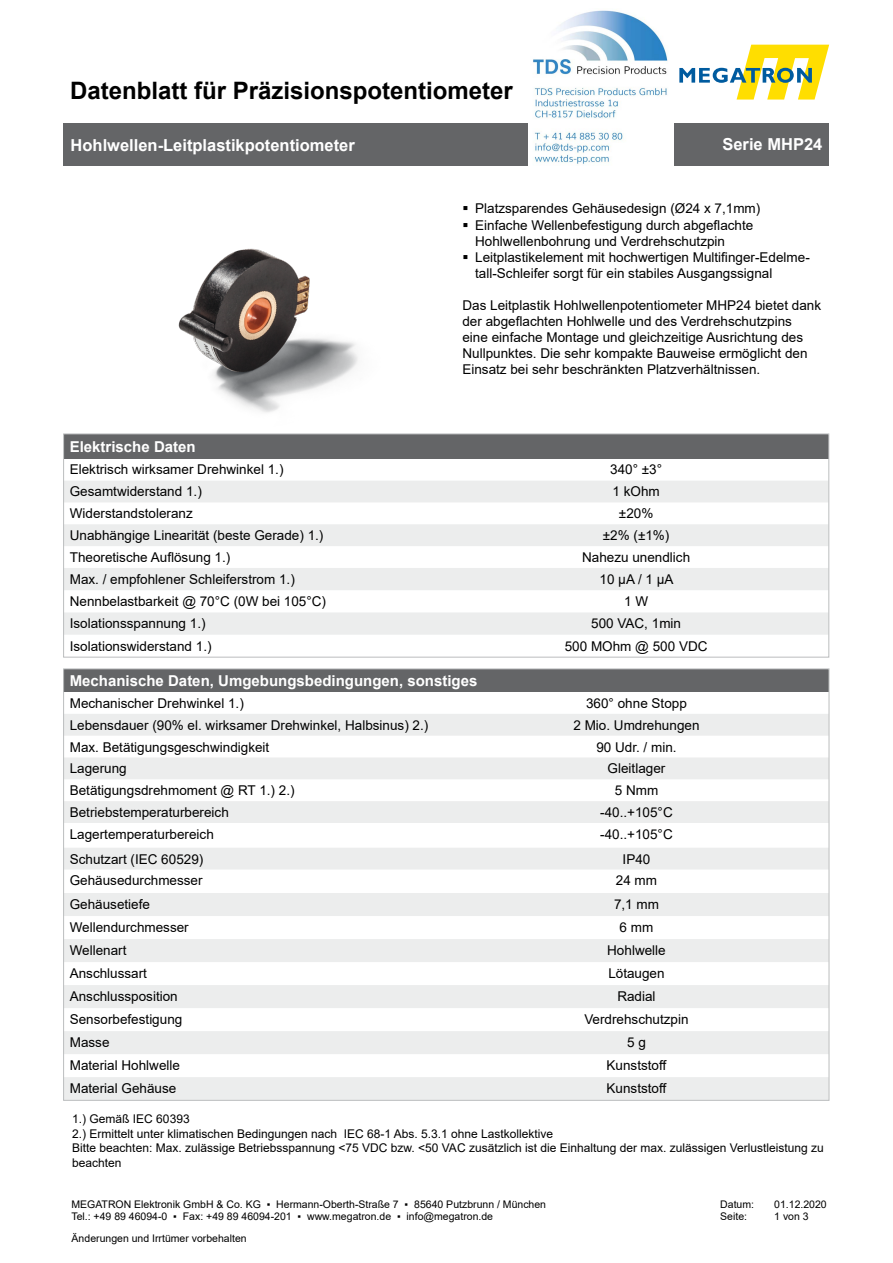
<style>
.page{position:relative;width:893px;height:1263px;background:#fff}
.page>*{position:absolute;margin:0;border:0;box-sizing:border-box;transform-origin:0 0}
.t1{font:700 24px "Arial";color:#000}
.t2{font:700 16.5px "Arial";color:#fff}
.t3{font:700 15px "Arial";color:#fff}
.t4{font:13.5px/16.2px "Arial";color:#000}
.t5{font:12px/14.4px "Arial";color:#000}
.t6{font:10.5px "Arial";color:#000}
</style>
<div class="page">
<svg style="left:679px;top:45px;width:150px;height:55px"></svg>
<div style="left:64px;top:123px;width:765px;height:43px;background:#646567"></div>
<div style="left:64px;top:434px;width:764px;height:24px;background:#646567"></div>
<svg style="left:65px;top:481px;width:762px;height:154px;fill:#eceded"></svg>
<div style="left:64px;top:669px;width:765px;height:23px;background:#646567"></div>
<svg style="left:65px;top:714px;width:762px;height:384px;fill:#eceded"></svg>
<img style="left:72px;top:248px;width:346px;height:187px">
<img style="left:529px;top:10px;width:144px;height:156px">
<h1 class="t1" style="left:70px;top:73px;width:444px">Datenblatt für Präzisionspotentiometer</h1>
<p class="t2" style="left:71px;top:133px;width:286px">Hohlwellen-Leitplastikpotentiometer</p>
<p class="t2" style="left:722px;top:133px;width:101px">Serie MHP24</p>
<p class="t4" style="left:475px;top:200px;width:287px">Platzsparendes Gehäusedesign (Ø24 x 7,1mm)</p>
<p class="t4" style="left:475px;top:217px;width:280px">Einfache Wellenbefestigung durch abgeflachte<br>Hohlwellenbohrung und Verdrehschutzpin</p>
<p class="t4" style="left:475px;top:249px;width:336px">Leitplastikelement mit hochwertigen Multifinger-Edelme&shy;tall-Schleifer sorgt für ein stabiles Ausgangssignal</p>
<p class="t4" style="left:462px;top:297px;width:360px">Das Leitplastik Hohlwellenpotentiometer MHP24 bietet dank der abgeflachten Hohlwelle und des Verdrehschutzpins<br>eine einfache Montage und gleichzeitige Ausrichtung des Nullpunktes. Die sehr kompakte Bauweise ermöglicht den Einsatz bei sehr beschränkten Platzverhältnissen.</p>
<p class="t3" style="left:70px;top:436px;width:127px">Elektrische Daten</p>
<p class="t4" style="left:70px;top:461px;width:215px">Elektrisch wirksamer Drehwinkel 1.)</p>
<p class="t4" style="left:610px;top:461px;width:53px">340° ±3°</p>
<p class="t4" style="left:70px;top:483px;width:134px">Gesamtwiderstand 1.)</p>
<p class="t4" style="left:612px;top:483px;width:49px">1 kOhm</p>
<p class="t4" style="left:70px;top:505px;width:125px">Widerstandstoleranz</p>
<p class="t4" style="left:619px;top:505px;width:36px">±20%</p>
<p class="t4" style="left:70px;top:527px;width:255px">Unabhängige Linearität (beste Gerade) 1.)</p>
<p class="t4" style="left:603px;top:527px;width:68px">±2% (±1%)</p>
<p class="t4" style="left:70px;top:549px;width:162px">Theoretische Auflösung 1.)</p>
<p class="t4" style="left:582px;top:549px;width:110px">Nahezu unendlich</p>
<p class="t4" style="left:70px;top:571px;width:227px">Max. / empfohlener Schleiferstrom 1.)</p>
<p class="t4" style="left:599px;top:571px;width:76px">10 µA / 1 µA</p>
<p class="t4" style="left:70px;top:593px;width:258px">Nennbelastbarkeit @ 70°C (0W bei 105°C)</p>
<p class="t4" style="left:624px;top:593px;width:26px">1 W</p>
<p class="t4" style="left:70px;top:615px;width:137px">Isolationsspannung 1.)</p>
<p class="t4" style="left:591px;top:615px;width:91px">500 VAC, 1min</p>
<p class="t4" style="left:70px;top:638px;width:143px">Isolationswiderstand 1.)</p>
<p class="t4" style="left:565px;top:638px;width:144px">500 MOhm @ 500 VDC</p>
<p class="t3" style="left:70px;top:670px;width:409px">Mechanische Daten, Umgebungsbedingungen, sonstiges</p>
<p class="t4" style="left:70px;top:695px;width:176px">Mechanischer Drehwinkel 1.)</p>
<p class="t4" style="left:586px;top:695px;width:102px">360° ohne Stopp</p>
<p class="t4" style="left:70px;top:717px;width:360px">Lebensdauer (90% el. wirksamer Drehwinkel, Halbsinus) 2.)</p>
<p class="t4" style="left:573px;top:717px;width:128px">2 Mio. Umdrehungen</p>
<p class="t4" style="left:70px;top:738px;width:201px">Max. Betätigungsgeschwindigkeit</p>
<p class="t4" style="left:596px;top:738px;width:82px">90 Udr. / min.</p>
<p class="t4" style="left:70px;top:760px;width:59px">Lagerung</p>
<p class="t4" style="left:608px;top:760px;width:59px">Gleitlager</p>
<p class="t4" style="left:70px;top:782px;width:226px">Betätigungsdrehmoment @ RT 1.) 2.)</p>
<p class="t4" style="left:615px;top:782px;width:45px">5 Nmm</p>
<p class="t4" style="left:70px;top:804px;width:161px">Betriebstemperaturbereich</p>
<p class="t4" style="left:600px;top:804px;width:74px">-40..+105°C</p>
<p class="t4" style="left:70px;top:826px;width:146px">Lagertemperaturbereich</p>
<p class="t4" style="left:600px;top:826px;width:74px">-40..+105°C</p>
<p class="t4" style="left:70px;top:851px;width:135px">Schutzart (IEC 60529)</p>
<p class="t4" style="left:623px;top:851px;width:29px">IP40</p>
<p class="t4" style="left:70px;top:872px;width:134px">Gehäusedurchmesser</p>
<p class="t4" style="left:616px;top:872px;width:43px">24 mm</p>
<p class="t4" style="left:70px;top:896px;width:82px">Gehäusetiefe</p>
<p class="t4" style="left:614px;top:896px;width:47px">7,1 mm</p>
<p class="t4" style="left:70px;top:919px;width:121px">Wellendurchmesser</p>
<p class="t4" style="left:620px;top:919px;width:35px">6 mm</p>
<p class="t4" style="left:70px;top:942px;width:58px">Wellenart</p>
<p class="t4" style="left:607px;top:942px;width:60px">Hohlwelle</p>
<p class="t4" style="left:70px;top:965px;width:79px">Anschlussart</p>
<p class="t4" style="left:608px;top:965px;width:58px">Lötaugen</p>
<p class="t4" style="left:70px;top:988px;width:110px">Anschlussposition</p>
<p class="t4" style="left:617px;top:988px;width:40px">Radial</p>
<p class="t4" style="left:70px;top:1011px;width:114px">Sensorbefestigung</p>
<p class="t4" style="left:584px;top:1011px;width:106px">Verdrehschutzpin</p>
<p class="t4" style="left:70px;top:1034px;width:41px">Masse</p>
<p class="t4" style="left:627px;top:1034px;width:20px">5 g</p>
<p class="t4" style="left:70px;top:1057px;width:112px">Material Hohlwelle</p>
<p class="t4" style="left:607px;top:1057px;width:62px">Kunststoff</p>
<p class="t4" style="left:70px;top:1080px;width:108px">Material Gehäuse</p>
<p class="t4" style="left:607px;top:1080px;width:62px">Kunststoff</p>
<p class="t5" style="left:72px;top:1112px;width:753px">1.) Gemäß IEC 60393<br>2.) Ermittelt unter klimatischen Bedingungen nach IEC 68-1 Abs. 5.3.1 ohne Lastkollektive<br>Bitte beachten: Max. zulässige Betriebsspannung &lt;75 VDC bzw. &lt;50 VAC zusätzlich ist die Einhaltung der max. zulässigen Verlustleistung zu beachten</p>
<p class="t6" style="left:71px;top:1197px;width:476px">MEGATRON Elektronik GmbH &amp; Co. KG ▪ Hermann-Oberth-Straße 7 ▪ 85640 Putzbrunn / München</p>
<p class="t6" style="left:71px;top:1209px;width:423px">Tel.: +49 89 46094-0 ▪ Fax: +49 89 46094-201 ▪ www.megatron.de ▪ info@megatron.de</p>
<p class="t6" style="left:72px;top:1231px;width:177px">Änderungen und Irrtümer vorbehalten</p>
<p class="t6" style="left:720px;top:1197px;width:35px">Datum:</p>
<p class="t6" style="left:774px;top:1197px;width:54px">01.12.2020</p>
<p class="t6" style="left:720px;top:1209px;width:28px">Seite:</p>
<p class="t6" style="left:774px;top:1209px;width:36px">1 von 3</p>
</div>
